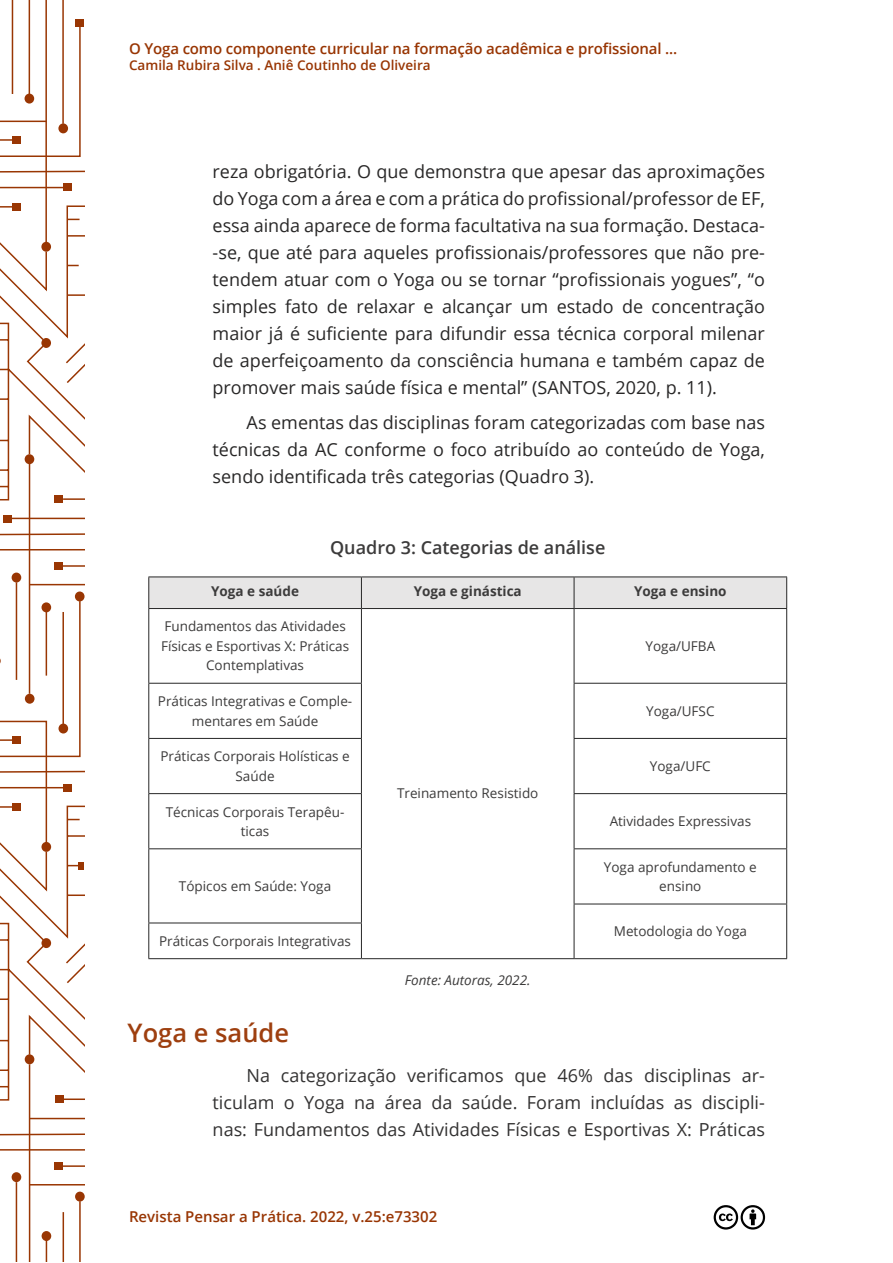
<style>
.page{position:relative;width:893px;height:1263px;background:#fff}
.page>*{position:absolute;margin:0;border:0;box-sizing:border-box;transform-origin:0 0}
.t1{font:600 25.5px "Open Sans";color:#9e3f0f}
.t2{font:18px/27px "Open Sans";color:#282727;text-align:justify}
.t3{font:18px/27px "Open Sans";color:#333232;text-align:justify}
.t4{font:600 18px "Open Sans";color:#3c3b3b}
.t5{font:600 15px "Open Sans";letter-spacing:-.01em;color:#983503}
.t6{font:13.5px/19.5px "Open Sans";color:#3c3b3b;text-align:center}
.t7{font:600 13.5px "Open Sans";color:#983503}
.t8{font:700 13.5px "Open Sans";color:#3c3b3b}
.t9{font:italic 13.5px "Open Sans";color:#3c3b3b}
</style>
<div class="page">
<hr style="left:12px;top:0;width:1px;height:94px;background:#993603">
<hr style="left:29px;top:0;width:1px;height:94px;background:#993603">
<hr style="left:45px;top:0;width:2px;height:242px;background:#993603">
<hr style="left:62px;top:0;width:2px;height:124px;background:#993603">
<svg style="left:11px;top:25px;width:73px;height:95px"></svg>
<div style="left:76px;top:19px;width:8px;height:7px;background:#993603"></div>
<svg style="left:0;top:120px;width:84px;height:202px"></svg>
<svg style="left:0;top:881px;width:84px;height:380px"></svg>
<div style="left:42px;top:1231px;width:9px;height:10px;background:#993603;border-radius:50%"></div>
<svg style="left:0;top:922px;width:84px;height:314px"></svg>
<svg style="left:0;top:322px;width:84px;height:559px"></svg>
<svg style="left:713px;top:1205px;width:53px;height:25px"></svg>
<div style="left:149px;top:577px;width:637px;height:31px;background:#e7e6e6"></div>
<hr style="left:148px;top:576px;width:213px;height:1px;background:#272727">
<hr style="left:148px;top:577px;width:1px;height:31px;background:#272727">
<hr style="left:361px;top:576px;width:213px;height:1px;background:#272727">
<hr style="left:361px;top:577px;width:1px;height:31px;background:#272727">
<hr style="left:574px;top:576px;width:213px;height:1px;background:#272727">
<hr style="left:574px;top:577px;width:1px;height:31px;background:#272727">
<hr style="left:786px;top:577px;width:1px;height:31px;background:#272727">
<hr style="left:148px;top:608px;width:213px;height:1px;background:#272727">
<hr style="left:148px;top:609px;width:1px;height:74px;background:#272727">
<hr style="left:361px;top:608px;width:213px;height:1px;background:#272727">
<hr style="left:361px;top:609px;width:1px;height:74px;background:#272727">
<hr style="left:361px;top:958px;width:213px;height:1px;background:#272727">
<hr style="left:574px;top:608px;width:213px;height:1px;background:#272727">
<hr style="left:574px;top:609px;width:1px;height:74px;background:#272727">
<hr style="left:786px;top:609px;width:1px;height:74px;background:#272727">
<hr style="left:148px;top:683px;width:214px;height:1px;background:#272727">
<hr style="left:148px;top:684px;width:1px;height:54px;background:#272727">
<hr style="left:361px;top:684px;width:1px;height:54px;background:#272727">
<hr style="left:574px;top:683px;width:213px;height:1px;background:#272727">
<hr style="left:574px;top:684px;width:1px;height:54px;background:#272727">
<hr style="left:786px;top:684px;width:1px;height:54px;background:#272727">
<hr style="left:148px;top:738px;width:214px;height:1px;background:#272727">
<hr style="left:148px;top:739px;width:1px;height:54px;background:#272727">
<hr style="left:361px;top:739px;width:1px;height:54px;background:#272727">
<hr style="left:574px;top:738px;width:213px;height:1px;background:#272727">
<hr style="left:574px;top:739px;width:1px;height:54px;background:#272727">
<hr style="left:786px;top:739px;width:1px;height:54px;background:#272727">
<hr style="left:148px;top:793px;width:214px;height:1px;background:#272727">
<hr style="left:148px;top:794px;width:1px;height:54px;background:#272727">
<hr style="left:361px;top:794px;width:1px;height:54px;background:#272727">
<hr style="left:574px;top:793px;width:213px;height:1px;background:#272727">
<hr style="left:574px;top:794px;width:1px;height:54px;background:#272727">
<hr style="left:786px;top:794px;width:1px;height:54px;background:#272727">
<hr style="left:148px;top:848px;width:214px;height:1px;background:#272727">
<hr style="left:148px;top:849px;width:1px;height:55px;background:#272727">
<hr style="left:361px;top:849px;width:1px;height:55px;background:#272727">
<svg style="left:148px;top:904px;width:1px;height:19px"></svg>
<svg style="left:361px;top:904px;width:1px;height:19px"></svg>
<hr style="left:574px;top:848px;width:213px;height:1px;background:#272727">
<hr style="left:574px;top:849px;width:1px;height:55px;background:#272727">
<hr style="left:786px;top:849px;width:1px;height:55px;background:#272727">
<hr style="left:574px;top:904px;width:213px;height:1px;background:#272727">
<svg style="left:574px;top:904px;width:1px;height:19px"></svg>
<svg style="left:786px;top:904px;width:1px;height:19px"></svg>
<hr style="left:574px;top:923px;width:1px;height:35px;background:#272727">
<hr style="left:786px;top:923px;width:1px;height:35px;background:#272727">
<hr style="left:574px;top:958px;width:213px;height:1px;background:#272727">
<hr style="left:148px;top:923px;width:214px;height:1px;background:#272727">
<hr style="left:148px;top:923px;width:1px;height:35px;background:#272727">
<hr style="left:361px;top:923px;width:1px;height:35px;background:#272727">
<hr style="left:148px;top:958px;width:213px;height:1px;background:#272727">
<p class="t5" style="left:129px;top:38px;width:550px">O Yoga como componente curricular na formação acadêmica e profissional ...</p>
<p class="t7" style="left:129px;top:56px;width:303px">Camila Rubira Silva . Aniê Coutinho de Oliveira</p>
<p class="t2" style="left:213px;top:157px;width:554px">reza obrigatória. O que demonstra que apesar das aproximações do Yoga com a área e com a prática do profissional/professor de EF, essa ainda aparece de forma facultativa na sua formação. Destaca--se, que até para aqueles profissionais/professores que não pre&shy;tendem atuar com o Yoga ou se tornar “profissionais yogues”, “o simples fato de relaxar e alcançar um estado de concentração maior já é suficiente para difundir essa técnica corporal milenar de aperfeiçoamento da consciência humana e também capaz de promover mais saúde física e mental” (SANTOS, 2020, p. 11).</p>
<p class="t2" style="left:213px;top:409px;width:554px;text-indent:34px">As ementas das disciplinas foram categorizadas com base nas técnicas da AC conforme o foco atribuído ao conteúdo de Yoga, sendo identificada três categorias (Quadro 3).</p>
<p class="t4" style="left:330px;top:535px;width:277px">Quadro 3: Categorias de análise</p>
<p class="t8" style="left:211px;top:581px;width:89px">Yoga e saúde</p>
<p class="t8" style="left:414px;top:581px;width:110px">Yoga e ginástica</p>
<p class="t8" style="left:634px;top:581px;width:94px">Yoga e ensino</p>
<p class="t6" style="left:161px;top:616px;width:190px">Fundamentos das Atividades<br>Físicas e Esportivas X: Práticas<br>Contemplativas</p>
<p class="t6" style="left:646px;top:636px;width:71px">Yoga/UFBA</p>
<p class="t6" style="left:158px;top:691px;width:196px">Práticas Integrativas e Comple&shy;mentares em Saúde</p>
<p class="t6" style="left:646px;top:701px;width:70px">Yoga/UFSC</p>
<p class="t6" style="left:160px;top:746px;width:191px">Práticas Corporais Holísticas e<br>Saúde</p>
<p class="t6" style="left:650px;top:756px;width:62px">Yoga/UFC</p>
<p class="t6" style="left:166px;top:801px;width:180px">Técnicas Corporais Terapêu&shy;ticas</p>
<p class="t6" style="left:610px;top:811px;width:143px">Atividades Expressivas</p>
<p class="t6" style="left:397px;top:783px;width:143px">Treinamento Resistido</p>
<p class="t6" style="left:179px;top:876px;width:154px">Tópicos em Saúde: Yoga</p>
<p class="t6" style="left:159px;top:931px;width:193px">Práticas Corporais Integrativas</p>
<p class="t9" style="left:405px;top:971px;width:127px">Fonte: Autoras, 2022.</p>
<p class="t6" style="left:604px;top:857px;width:154px">Yoga aprofundamento e ensino</p>
<p class="t6" style="left:614px;top:921px;width:135px">Metodologia do Yoga</p>
<h1 class="t1" style="left:128px;top:1016px;width:163px">Yoga e saúde</h1>
<p class="t3" style="left:213px;top:1062px;width:554px;text-indent:34px">Na categorização verificamos que 46% das disciplinas ar&shy;ticulam o Yoga na área da saúde. Foram incluídas as discipli&shy;nas: Fundamentos das Atividades Físicas e Esportivas X: Práticas</p>
<p class="t5" style="left:129px;top:1206px;width:310px">Revista Pensar a Prática. 2022, v.25:e73302</p>
</div>
